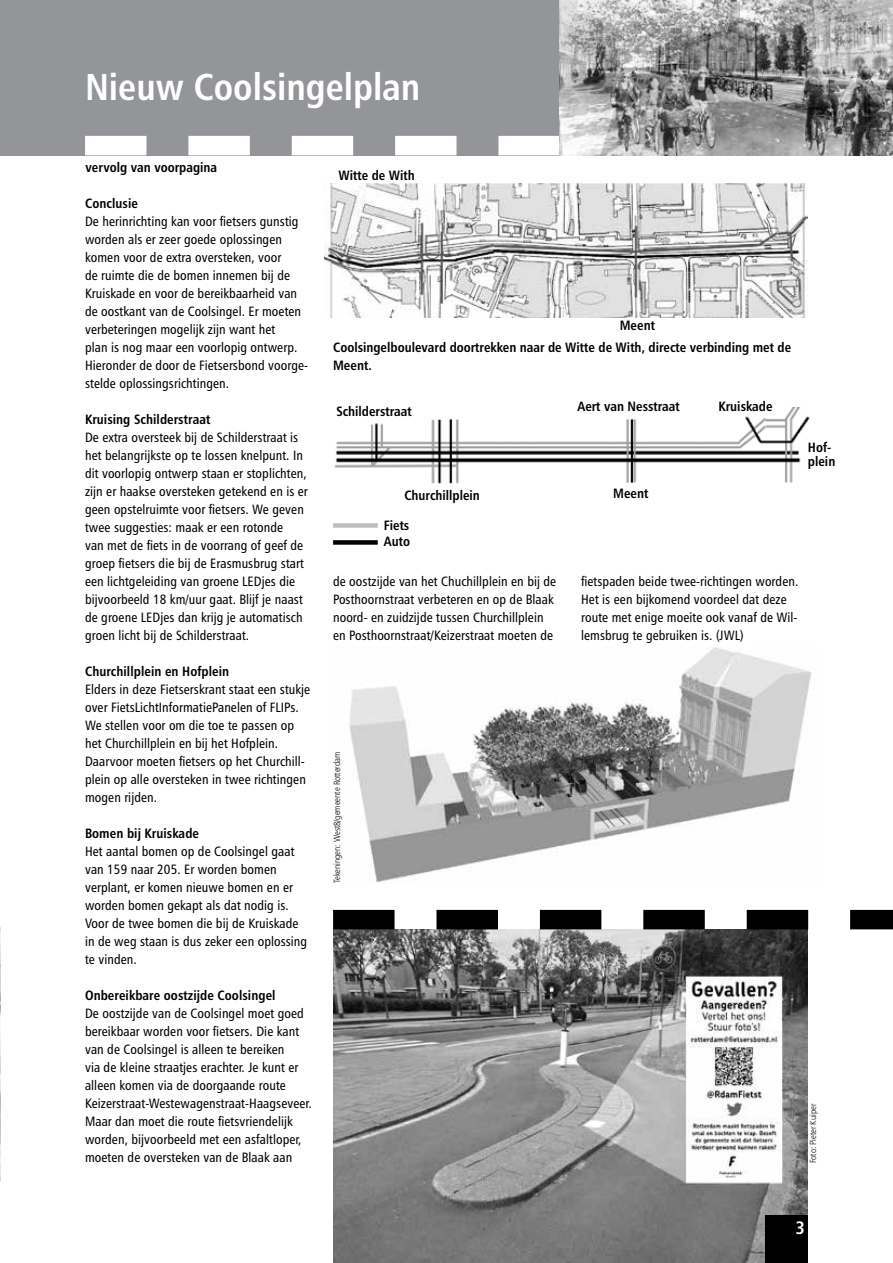
<style>
.page{position:relative;width:893px;height:1263px;background:#fff}
.page>*{position:absolute;margin:0;border:0;box-sizing:border-box;transform-origin:0 0}
.t1{font:37.5px "Humanist 777 BT Bold Condensed B";color:#fff}
.t2{font:18px "Humanist 777 BT Bold Condensed B";color:#fff}
.t3{font:13.5px/18px "Humanist 777 BT Roman Condensed B";letter-spacing:.005em;color:#000}
.t4{font:13.5px/18px "Humanist 777 BT Bold Condensed B";color:#000}
.t5{font:9px "Humanist 777 BT Light Condensed B";color:#000}
</style>
<div class="page">
<img style="left:333px;top:929px;width:475px;height:334px">
<div style="left:0;top:0;width:893px;height:155px;background:#939598"></div>
<div style="left:765px;top:1216px;width:43px;height:47px;background:#000"></div>
<svg style="left:85px;top:136px;width:475px;height:19px"></svg>
<img style="left:324px;top:183px;width:484px;height:135px">
<img style="left:334px;top:407px;width:476px;height:77px">
<div style="left:333px;top:540px;width:45px;height:5px;background:#000"></div>
<div style="left:333px;top:523px;width:45px;height:5px;background:#bcbec0"></div>
<img style="left:560px;top:0;width:333px;height:155px">
<img style="left:349px;top:647px;width:463px;height:236px">
<svg style="left:333px;top:910px;width:560px;height:19px"></svg>
<img style="left:0;top:928px;width:1px;height:253px">
<h1 class="t1" style="left:85px;top:63px;width:337px">Nieuw Coolsingelplan</h1>
<p class="t4" style="left:86px;top:158px;width:133px">vervolg van voorpagina</p>
<p class="t4" style="left:85px;top:194px;width:54px">Conclusie</p>
<p class="t3" style="left:85px;top:212px;width:225px">De herinrichting kan voor fietsers gunstig worden als er zeer goede oplossingen komen voor de extra oversteken, voor<br>de ruimte die de bomen innemen bij de Kruiskade en voor de bereikbaarheid van de oostkant van de Coolsingel. Er moeten verbeteringen mogelijk zijn want het<br>plan is nog maar een voorlopig ontwerp.<br>Hieronder de door de Fietsersbond voorge&shy;stelde oplossingsrichtingen.</p>
<p class="t4" style="left:85px;top:410px;width:127px">Kruising Schilderstraat</p>
<p class="t3" style="left:85px;top:428px;width:224px">De extra oversteek bij de Schilderstraat is het belangrijkste op te lossen knelpunt. In dit voorlopig ontwerp staan er stoplichten, zijn er haakse oversteken getekend en is er geen opstelruimte voor fietsers. We geven twee suggesties: maak er een rotonde<br>van met de fiets in de voorrang of geef de groep fietsers die bij de Erasmusbrug start een lichtgeleiding van groene LEDjes die bijvoorbeeld 18 km/uur gaat. Blijf je naast de groene LEDjes dan krijg je automatisch groen licht bij de Schilderstraat.</p>
<p class="t4" style="left:85px;top:662px;width:146px">Churchillplein en Hofplein</p>
<p class="t3" style="left:85px;top:680px;width:227px">Elders in deze Fietserskrant staat een stukje over FietsLichtInformatiePanelen of FLIPs.<br>We stellen voor om die toe te passen op het Churchillplein en bij het Hofplein.<br>Daarvoor moeten fietsers op het Churchill&shy;plein op alle oversteken in twee richtingen mogen rijden.</p>
<p class="t4" style="left:85px;top:824px;width:116px">Bomen bij Kruiskade</p>
<p class="t3" style="left:85px;top:842px;width:224px">Het aantal bomen op de Coolsingel gaat van 159 naar 205. Er worden bomen verplant, er komen nieuwe bomen en er worden bomen gekapt als dat nodig is.<br>Voor de twee bomen die bij de Kruiskade in de weg staan is dus zeker een oplossing te vinden.</p>
<p class="t4" style="left:85px;top:986px;width:192px">Onbereikbare oostzijde Coolsingel</p>
<p class="t3" style="left:85px;top:1004px;width:228px">De oostzijde van de Coolsingel moet goed bereikbaar worden voor fietsers. Die kant van de Coolsingel is alleen te bereiken<br>via de kleine straatjes erachter. Je kunt er alleen komen via de doorgaande route Keizerstraat-Westewagenstraat-Haagseveer.<br>Maar dan moet die route fietsvriendelijk worden, bijvoorbeeld met een asfaltloper, moeten de oversteken van de Blaak aan</p>
<p class="t4" style="left:338px;top:166px;width:78px">Witte de With</p>
<p class="t4" style="left:620px;top:316px;width:37px">Meent</p>
<p class="t4" style="left:333px;top:338px;width:460px">Coolsingelboulevard doortrekken naar de Witte de With, directe verbinding met de<br>Meent.</p>
<p class="t4" style="left:336px;top:402px;width:77px">Schilderstraat</p>
<p class="t4" style="left:577px;top:397px;width:104px">Aert van Nesstraat</p>
<p class="t4" style="left:719px;top:397px;width:55px">Kruiskade</p>
<p class="t4" style="left:404px;top:486px;width:77px">Churchillplein</p>
<p class="t4" style="left:613px;top:484px;width:37px">Meent</p>
<p class="t4" style="left:384px;top:516px;width:28px;line-height:16.5px">Fiets<br>Auto</p>
<p class="t4" style="left:808px;top:440px;width:29px;line-height:13.5px">Hof&shy;plein</p>
<p class="t3" style="left:333px;top:572px;width:225px">de oostzijde van het Chuchillplein en bij de Posthoornstraat verbeteren en op de Blaak noord- en zuidzijde tussen Churchillplein en Posthoornstraat/Keizerstraat moeten de</p>
<p class="t3" style="left:581px;top:572px;width:219px">fietspaden beide twee-richtingen worden.<br>Het is een bijkomend voordeel dat deze route met enige moeite ook vanaf de Wil&shy;lemsbrug te gebruiken is. (JWL)</p>
<p class="t5" style="left:332px;top:883px;width:133px;rotate:-90deg">Tekeningen: West8/gemeente Rotterdam</p>
<p class="t5" style="left:808px;top:1163px;width:60px;rotate:-90deg">Foto: Pieter Kuiper</p>
<h2 class="t2" style="left:796px;top:1216px;width:11px">3</h2>
</div>
